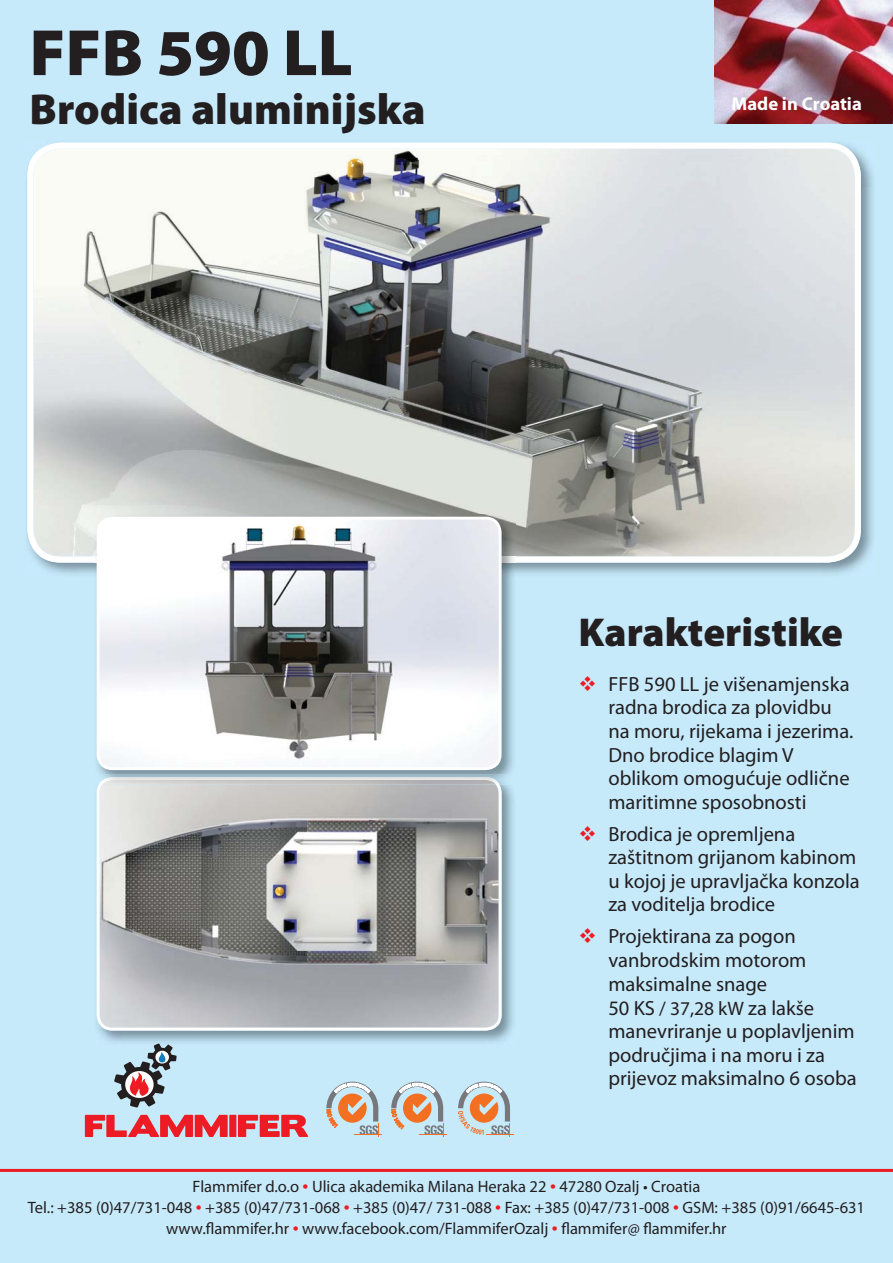
<style>
.page{position:relative;width:893px;height:1263px;background:#fff}
.page>*{position:absolute;margin:0;border:0;box-sizing:border-box;transform-origin:0 0}
.t1{font:900 66px "Myriad Pro";color:#231f20}
.t2{font:900 43.5px "Myriad Pro";color:#231f20}
.t3{font:900 40.5px "Myriad Pro";color:#231f20}
.t4{font:20.55px/23.5px "Myriad Pro";color:#231f20}
.t5{font:700 18.6px "Myriad Pro";color:#fff}
.t6{font:16.5px/21px "Myriad Pro";color:#231f20;text-align:center}
.s1{font-size:19.5px}
.s2{font-size:21px;color:#ed1c24}
</style>
<div class="page">
<div style="left:0;top:0;width:892px;height:1263px;background:#c7eafb"></div>
<hr style="left:0;top:1169px;width:892px;height:3px;background:#ed1c24">
<svg style="left:85px;top:1115px;width:223px;height:22px"></svg>
<svg style="left:391px;top:1082px;width:55px;height:55px"></svg>
<svg style="left:326px;top:1082px;width:55px;height:55px"></svg>
<svg style="left:458px;top:1082px;width:55px;height:55px"></svg>
<img style="left:26px;top:142px;width:848px;height:46px">
<img style="left:822px;top:188px;width:51px;height:387px">
<svg style="left:27px;top:143px;width:833px;height:420px;background:#c0c3c2"></svg>
<img style="left:96px;top:785px;width:419px;height:259px">
<svg style="left:114px;top:1044px;width:63px;height:64px"></svg>
<svg style="left:97px;top:785px;width:404px;height:246px;background:#a6a6a6"></svg>
<img style="left:94px;top:514px;width:422px;height:261px">
<img style="left:99px;top:775px;width:408px;height:10px">
<img style="left:102px;top:779px;width:394px;height:6px">
<img style="left:98px;top:518px;width:402px;height:251px;border-radius:14px">
<div style="left:97px;top:517px;width:404px;height:253px;border:3px solid #fff;border-radius:14px"></div>
<img style="left:714px;top:0;width:178px;height:124px">
<h1 class="t1" style="left:30px;top:28px;width:324px">FFB 590 LL</h1>
<h2 class="t2" style="left:30px;top:93px;width:397px">Brodica aluminijska</h2>
<p class="t5" style="left:731px;top:97px;width:132px">Made in Croatia</p>
<h3 class="t3" style="left:578px;top:617px;width:266px">Karakteristike</h3>
<p class="t4" style="left:608px;top:674px;width:247px">FFB 590 LL je višenamjenska radna brodica za plovidbu na moru, rijekama i jezerima.<br>Dno brodice blagim V oblikom omogućuje odlične maritimne sposobnosti</p>
<p class="t4" style="left:608px;top:824px;width:253px">Brodica je opremljena zaštitnom grijanom kabinom u kojoj je upravljačka konzola za voditelja brodice</p>
<p class="t4" style="left:608px;top:927px;width:250px">Projektirana za pogon vanbrodskim motorom maksimalne snage<br>50 KS <span class="s1">/ 37,28 kW</span> za lakše manevriranje u poplavljenim područjima i na moru i za prijevoz maksimalno 6 osoba</p>
<p class="t6" style="left:28px;top:1177px;width:838px">Flammifer d.o.o <span class="s2">•</span> Ulica akademika Milana Heraka 22 <span class="s2">•</span> 47280 Ozalj • Croatia<br>Tel.: +385 (0)47/731-048 <span class="s2">•</span> +385 (0)47/731-068 <span class="s2">•</span> +385 (0)47/ 731-088 <span class="s2">•</span> Fax: +385 (0)47/731-008 <span class="s2">•</span> GSM: +385 (0)91/6645-631 www.flammifer.hr <span class="s2">•</span> www.facebook.com/FlammiferOzalj <span class="s2">•</span> flammifer@ flammifer.hr</p>
</div>
